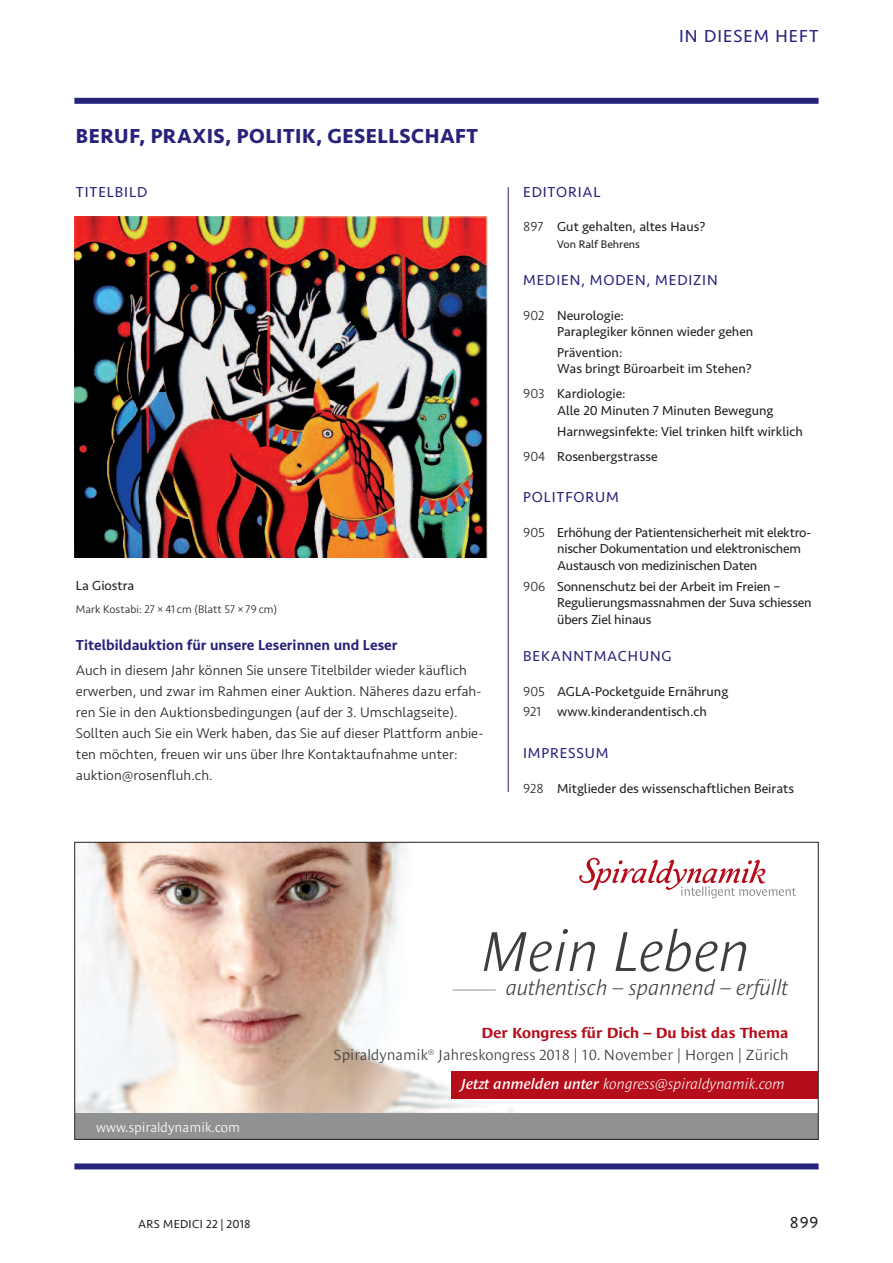
<style>
.page{position:relative;width:893px;height:1263px;background:#fff}
.page>*{position:absolute;margin:0;border:0;box-sizing:border-box;transform-origin:0 0}
.t1{font:italic 300 57.3px "Le Monde Sans Ptf";letter-spacing:-.01em;color:#3e3e3f}
.t2{font:italic 300 21.75px "Le Monde Sans Ptf";letter-spacing:-.01em;color:#3e3e3f}
.t3{font:700 21px "Seravek";letter-spacing:.025em;color:#26237b}
.t4{font:18px "Seravek";letter-spacing:.06em;color:#26237b}
.t5{font:16.5px "Seravek";color:#231f20}
.t6{font:300 15px/22.5px "Le Monde Sans Ptf";color:#3e3e3f;text-align:right}
.t7{font:15px "Seravek";letter-spacing:.06em;color:#26237b}
.t8{font:italic 300 15px "Le Monde Sans Ptf";color:#fff}
.t9{font:500 15px "Seravek";color:#26237b}
.t10{font:300 14.4px/21px "Seravek";color:#231f20}
.t11{font:13.5px/16.5px "Seravek";letter-spacing:-.005em;color:#231f20}
.t12{font:300 13.5px "Le Monde Sans Ptf";color:#fff}
.t13{font:12px "Seravek";letter-spacing:.025em;color:#231f20}
.t14{font:300 11.4px "Seravek";color:#231f20}
.t15{font:11.4px "Seravek";color:#231f20}
.s1{font-weight:300}
.s2{font-weight:700;color:#b50e1a}
.s3{font-weight:600}
</style>
<div class="page">
<hr style="left:508px;top:187px;width:1px;height:605px;background:#26237b">
<div style="left:74px;top:98px;width:745px;height:6px;background:#26237b"></div>
<div style="left:74px;top:1163px;width:745px;height:6px;background:#26237b"></div>
<img style="left:74px;top:217px;width:413px;height:340px">
<img style="left:76px;top:844px;width:582px;height:269px">
<svg style="left:579px;top:857px;width:217px;height:41px"></svg>
<hr style="left:453px;top:989px;width:43px;height:1px;background:#939598">
<div style="left:75px;top:1113px;width:743px;height:26px;background:#8f9193"></div>
<div style="left:451px;top:1071px;width:367px;height:27px;background:#b50e1a"></div>
<h3 class="t3" style="left:76px;top:119px;width:404px">BERUF, PRAXIS, POLITIK, GESELLSCHAFT</h3>
<p class="t7" style="left:76px;top:180px;width:73px">TITELBILD</p>
<p class="t11" style="left:76px;top:578px;width:60px">La Giostra</p>
<p class="t14" style="left:76px;top:602px;width:203px">Mark Kostabi: 27 × 41 cm (Blatt 57 × 79 cm)</p>
<p class="t9" style="left:76px;top:635px;width:323px">Titelbildauktion für unsere Leserinnen und Leser</p>
<p class="t10" style="left:76px;top:660px;width:409px">Auch in diesem Jahr können Sie unsere Titelbilder wieder käuflich erwerben, und zwar im Rahmen einer Auktion. Näheres dazu erfah&shy;ren Sie in den Auktionsbedingungen (auf der 3. Umschlagseite).<br>Sollten auch Sie ein Werk haben, das Sie auf dieser Plattform anbie&shy;ten möchten, freuen wir uns über Ihre Kontaktaufnahme unter: auktion@rosenfluh.ch.</p>
<h3 class="t4" style="left:679px;top:22px;width:141px">IN DIESEM HEFT</h3>
<p class="t7" style="left:523px;top:180px;width:79px">EDITORIAL</p>
<p class="t11" style="left:523px;top:218px;width:184px"><span class="s1">897</span> Gut gehalten, altes Haus?</p>
<p class="t15" style="left:557px;top:235px;width:84px">Von Ralf Behrens</p>
<p class="t7" style="left:523px;top:269px;width:196px">MEDIEN, MODEN, MEDIZIN</p>
<p class="t11" style="left:557px;top:307px;width:198px;text-indent:-34px"><span class="s1">902</span> Neurologie:<br>Paraplegiker können wieder gehen</p>
<p class="t11" style="left:557px;top:344px;width:196px">Prävention:<br>Was bringt Büroarbeit im Stehen?</p>
<p class="t11" style="left:557px;top:386px;width:218px;text-indent:-34px"><span class="s1">903</span> Kardiologie:<br>Alle 20 Minuten 7 Minuten Bewegung</p>
<p class="t11" style="left:523px;top:419px;width:281px;line-height:25px;text-indent:34px">Harnwegsinfekte: Viel trinken hilft wirklich<br><span class="s1">904</span> Rosenbergstrasse</p>
<p class="t7" style="left:523px;top:486px;width:97px">POLITFORUM</p>
<p class="t11" style="left:557px;top:524px;width:256px;text-indent:-34px"><span class="s1">905</span> Erhöhung der Patientensicherheit mit elektro&shy;nischer Dokumentation und elektronischem<br>Austausch von medizinischen Daten</p>
<p class="t11" style="left:557px;top:578px;width:256px;text-indent:-34px"><span class="s1">906</span> Sonnenschutz bei der Arbeit im Freien –<br>Regulierungsmassnahmen der Suva schiessen übers Ziel hinaus</p>
<p class="t7" style="left:523px;top:645px;width:150px">BEKANNTMACHUNG</p>
<p class="t11" style="left:523px;top:681px;width:207px;line-height:20.7px"><span class="s1">905</span> AGLA-Pocketguide Ernährung<br><span class="s1">921</span> www.kinderandentisch.ch</p>
<p class="t7" style="left:523px;top:742px;width:87px">IMPRESSUM</p>
<p class="t11" style="left:523px;top:780px;width:272px"><span class="s1">928</span> Mitglieder des wissenschaftlichen Beirats</p>
<h1 class="t1" style="left:481px;top:928px;width:271px">Mein Leben</h1>
<h2 class="t2" style="left:506px;top:979px;width:284px">authentisch – spannend – erfüllt</h2>
<p class="t6" style="left:334px;top:1022px;width:456px"><span class="s2">Der Kongress für Dich – Du bist das Thema<br></span>Spiraldynamik<sup>®</sup> Jahreskongress 2018 | 10. November | Horgen | Zürich</p>
<p class="t12" style="left:96px;top:1121px;width:145px">www.spiraldynamik.com</p>
<p class="t8" style="left:461px;top:1078px;width:325px"><span class="s3">Jetzt anmelden unter</span> kongress@spiraldynamik.com</p>
<p class="t13" style="left:138px;top:1214px;width:114px">ARS MEDICI 22 | 2018</p>
<p class="t5" style="left:790px;top:1209px;width:30px">899</p>
</div>
